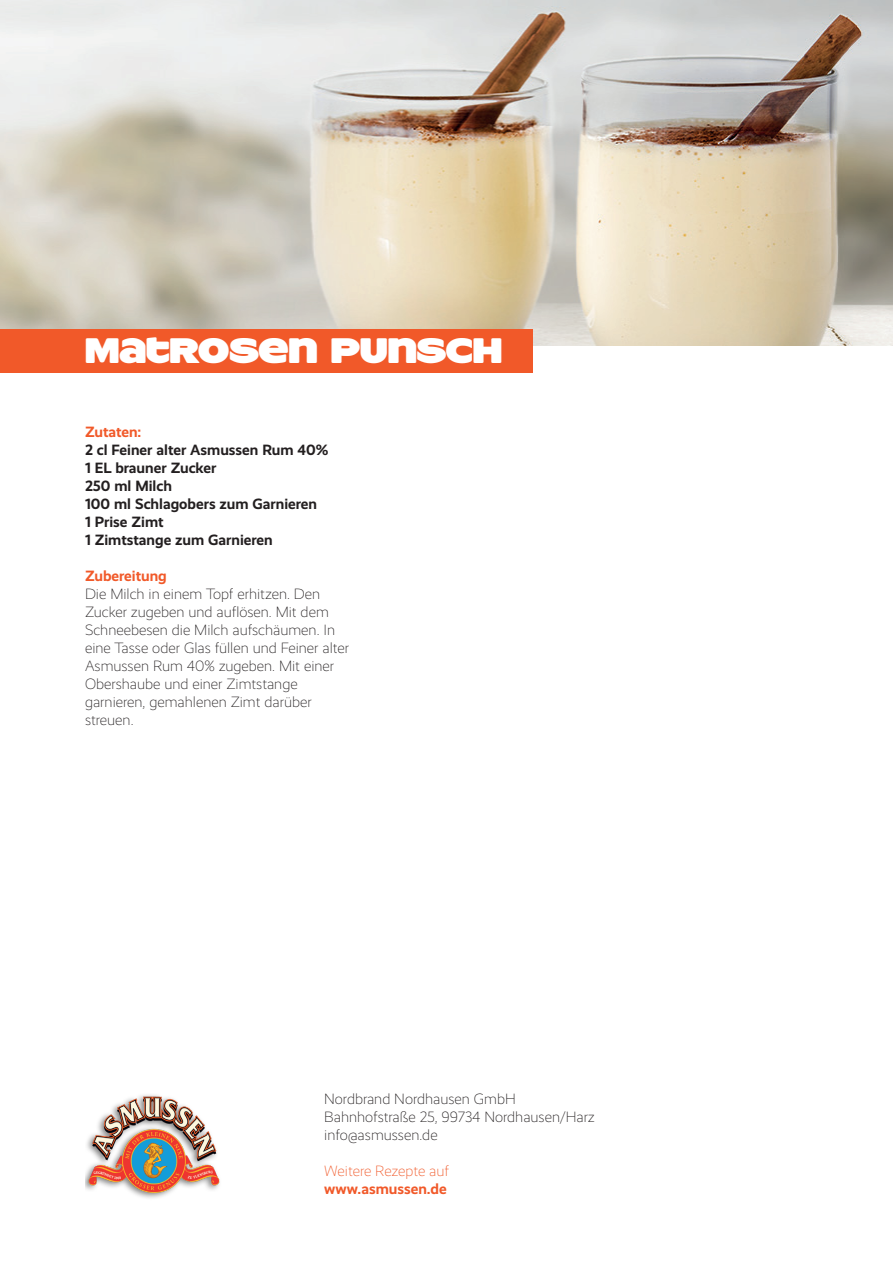
<style>
.page{position:relative;width:893px;height:1263px;background:#fff}
.page>*{position:absolute;margin:0;border:0;box-sizing:border-box;transform-origin:0 0}
.t1{font:36px "Resot Yg PERSONALUSE";color:#fff}
.t2{font:300 15px/18px "Realist";color:#231f20}
.t3{font:700 15px/18px "Realist";color:#231f20}
.t4{font:700 15px "Realist";color:#f15929}
.t5{font:300 15px "Realist";letter-spacing:-.005em;color:#f15929}
</style>
<div class="page">
<img style="left:0;top:0;width:893px;height:346px">
<div style="left:0;top:330px;width:532px;height:43px;background:#f15929"></div>
<img style="left:85px;top:1095px;width:135px;height:103px">
<h1 class="t1" style="left:85px;top:332px;width:419px">MATROSEN PUNSCH</h1>
<p class="t4" style="left:85px;top:423px;width:58px">Zutaten:</p>
<p class="t3" style="left:85px;top:441px;width:245px">2 cl Feiner alter Asmussen Rum 40%<br>1 EL brauner Zucker<br>250 ml Milch<br>100 ml Schlagobers zum Garnieren<br>1 Prise Zimt<br>1 Zimtstange zum Garnieren</p>
<p class="t4" style="left:85px;top:567px;width:83px">Zubereitung</p>
<p class="t2" style="left:85px;top:585px;width:266px">Die Milch in einem Topf erhitzen. Den Zucker zugeben und auflösen. Mit dem Schneebesen die Milch aufschäumen. In eine Tasse oder Glas füllen und Feiner alter Asmussen Rum 40% zugeben. Mit einer Obershaube und einer Zimtstange garnieren, gemahlenen Zimt darüber streuen.</p>
<p class="t2" style="left:324px;top:1090px;width:272px">Nordbrand Nordhausen GmbH<br>Bahnhofstraße 25, 99734 Nordhausen/Harz info@asmussen.de</p>
<p class="t5" style="left:324px;top:1163px;width:126px">Weitere Rezepte auf</p>
<p class="t4" style="left:324px;top:1180px;width:124px">www.asmussen.de</p>
</div>
